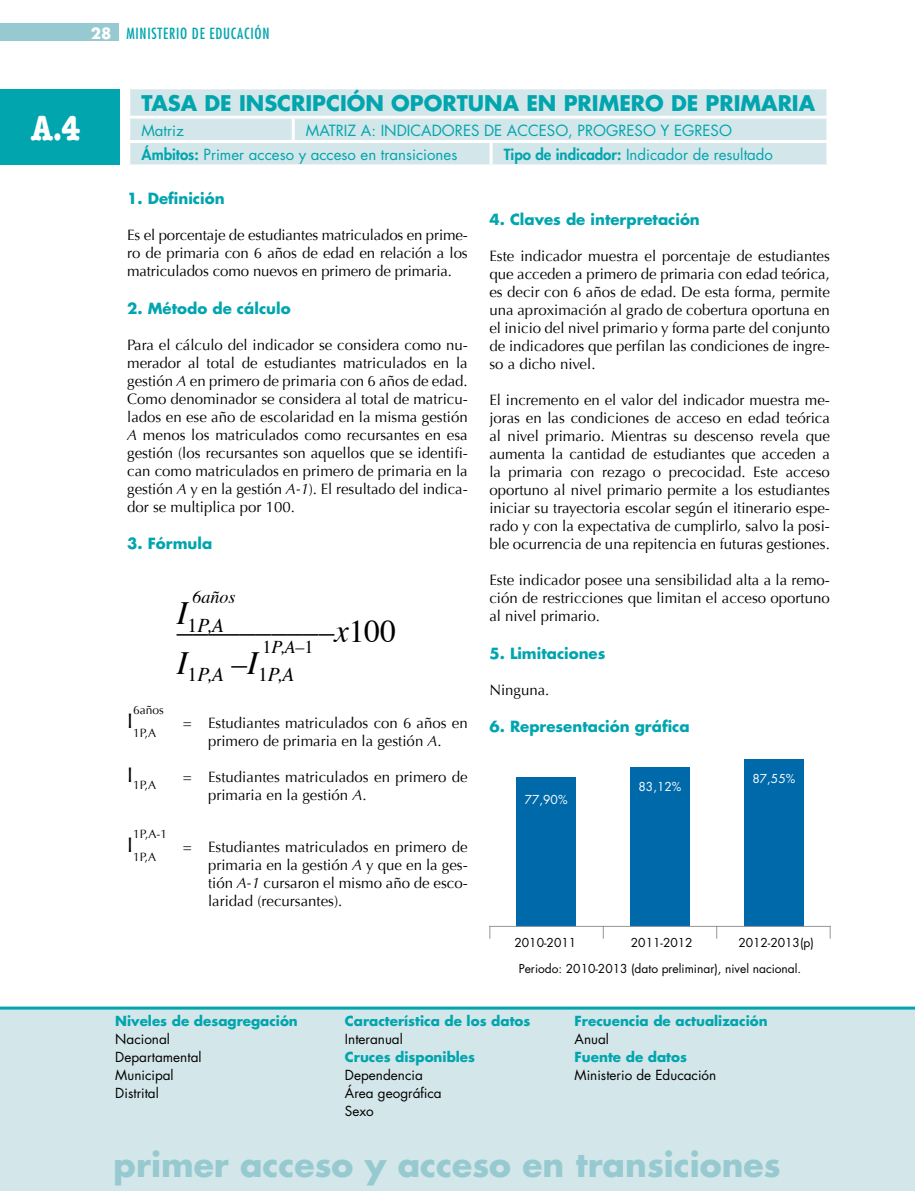
<style>
.page{position:relative;width:915px;height:1191px;background:#fff}
.page>*{position:absolute;margin:0;border:0;box-sizing:border-box;transform-origin:0 0}
.t1{font:700 condensed 36px "American Typewriter";color:#fff}
.t2{font:700 33px "Futura Std";color:#96cad0}
.t3{font:31.5px "Times";color:#000}
.t4{font:700 21px "Futura Std";color:#00a5ae}
.t5{font:italic 19.5px "Times";color:#000}
.t6{font:italic 18px "Times";color:#000}
.t7{font:15px/18px "Optima";color:#000;text-align:justify}
.t8{font:15px/24.3px "Futura Std";color:#00a5ae}
.t9{font:700 15px "Futura Std";color:#00a5ae}
.t10{font:condensed 15px "Futura Std";letter-spacing:.05em;color:#00a5ae}
.t11{font:13.5px/18px "Futura Std";color:#000}
.t12{font:700 13.5px "Futura Std";color:#00a5ae}
.t13{font:12px "Futura Std";color:#000}
.t14{font:12px/22.5px "Optima";color:#000}
.t15{font:12px "Futura Std";color:#fff}
.s1{font-weight:700;font-stretch:normal;color:#fff}
.s2{font-weight:800}
.s3{font-style:italic}
.s4{font-style:normal}
.s5{font-style:italic;font-size:32.4px}
</style>
<div class="page">
<div style="left:0;top:23px;width:119px;height:18px;background:#96cad0"></div>
<div style="left:130px;top:89px;width:696px;height:75px;background:#d3e6e9"></div>
<hr style="left:127px;top:116px;width:166px;height:3px;background:#fff">
<hr style="left:293px;top:116px;width:198px;height:3px;background:#fff">
<hr style="left:291px;top:119px;width:3px;height:21px;background:#fff">
<hr style="left:491px;top:116px;width:338px;height:3px;background:#fff">
<hr style="left:127px;top:140px;width:166px;height:3px;background:#fff">
<hr style="left:293px;top:140px;width:198px;height:3px;background:#fff">
<hr style="left:491px;top:140px;width:338px;height:3px;background:#fff">
<hr style="left:489px;top:143px;width:3px;height:21px;background:#fff">
<div style="left:0;top:1008px;width:914px;height:183px;background:#d3e6e9"></div>
<hr style="left:0;top:1006px;width:914px;height:3px;background:#00a5ae">
<div style="left:0;top:89px;width:119px;height:76px;background:#00a5ae"></div>
<div style="left:516px;top:777px;width:59px;height:149px;background:#0069aa"></div>
<div style="left:743px;top:759px;width:60px;height:167px;background:#0069aa"></div>
<div style="left:630px;top:766px;width:59px;height:160px;background:#0069aa"></div>
<svg style="left:489px;top:925px;width:1px;height:13px"></svg>
<svg style="left:602px;top:925px;width:1px;height:13px"></svg>
<svg style="left:716px;top:925px;width:1px;height:13px"></svg>
<svg style="left:829px;top:925px;width:1px;height:13px"></svg>
<hr style="left:489px;top:926px;width:341px;height:1px;background:#939598">
<p class="t10" style="left:91px;top:24px;width:180px"><span class="s1">28</span> MINISTERIO DE EDUCACIÓN</p>
<h1 class="t1" style="left:31px;top:99px;width:51px">A.4</h1>
<h3 class="t4" style="left:141px;top:89px;width:675px">TASA DE INSCRIPCIÓN OPORTUNA EN PRIMERO DE PRIMARIA</h3>
<p class="t8" style="left:141px;top:118px;width:44px">Matriz</p>
<p class="t8" style="left:141px;top:118px;width:591px;text-indent:164px">MATRIZ A: INDICADORES DE ACCESO, PROGRESO Y EGRESO<br><span class="s2">Ámbitos:</span> Primer acceso y acceso en transiciones</p>
<p class="t8" style="left:503px;top:142px;width:270px"><span class="s2">Tipo de indicador:</span> Indicador de resultado</p>
<p class="t9" style="left:127px;top:189px;width:99px">1. Definición</p>
<p class="t7" style="left:127px;top:226px;width:342px">Es el porcentaje de estudiantes matriculados en prime&shy;ro de primaria con 6 años de edad en relación a los matriculados como nuevos en primero de primaria.</p>
<p class="t9" style="left:127px;top:298px;width:165px">2. Método de cálculo</p>
<p class="t7" style="left:127px;top:336px;width:342px">Para el cálculo del indicador se considera como nu&shy;merador al total de estudiantes matriculados en la gestión <span class="s3">A</span> en primero de primaria con 6 años de edad.<br>Como denominador se considera al total de matricu&shy;lados en ese año de escolaridad en la misma gestión <span class="s3">A</span> menos los matriculados como recursantes en esa gestión (los recursantes son aquellos que se identifi&shy;can como matriculados en primero de primaria en la gestión <span class="s3">A</span> y en la gestión <span class="s3">A-1</span>). El resultado del indica&shy;dor se multiplica por 100.</p>
<p class="t9" style="left:127px;top:534px;width:86px">3. Fórmula</p>
<p class="t6" style="left:192px;top:581px;width:45px">6años</p>
<h3 class="t5" style="left:177px;top:608px;width:48px"><sup>I</sup><span class="s4">1</span>P,A</h3>
<h3 class="t3" style="left:177px;top:602px;width:221px">––––––––––<span class="s5">x</span>100</h3>
<p class="t6" style="left:262px;top:631px;width:53px"><span class="s4">1</span>P,A–<span class="s4">1</span></p>
<h3 class="t5" style="left:177px;top:657px;width:119px"><sup>I</sup><span class="s4">1</span>P,A <sup>–</sup><sup>I</sup><span class="s4">1</span>P,A</h3>
<p class="t14" style="left:127px;top:699px;width:38px;text-indent:6px">6años<br><sup>I</sup>1P,A</p>
<p class="t7" style="left:183px;top:714px;width:286px;text-align:center">= Estudiantes matriculados con 6 años en primero de primaria en la gestión <span class="s3">A</span>.</p>
<p class="t14" style="left:127px;top:774px;width:30px"><sup>I</sup>1P,A</p>
<p class="t7" style="left:208px;top:768px;width:261px;text-indent:-25px">= Estudiantes matriculados en primero de primaria en la gestión <span class="s3">A</span>.</p>
<p class="t14" style="left:127px;top:823px;width:41px;text-indent:6px">1P,A-1<br><sup>I</sup>1P,A</p>
<p class="t7" style="left:208px;top:838px;width:261px;text-indent:-25px">= Estudiantes matriculados en primero de primaria en la gestión <span class="s3">A</span> y que en la ges&shy;tión <span class="s3">A-1</span> cursaron el mismo año de esco&shy;laridad (recursantes).</p>
<p class="t9" style="left:489px;top:210px;width:212px">4. Claves de interpretación</p>
<p class="t7" style="left:489px;top:247px;width:342px">Este indicador muestra el porcentaje de estudiantes que acceden a primero de primaria con edad teórica, es decir con 6 años de edad. De esta forma, permite una aproximación al grado de cobertura oportuna en el inicio del nivel primario y forma parte del conjunto de indicadores que perfilan las condiciones de ingre&shy;so a dicho nivel.</p>
<p class="t7" style="left:489px;top:391px;width:342px">El incremento en el valor del indicador muestra me&shy;joras en las condiciones de acceso en edad teórica al nivel primario. Mientras su descenso revela que aumenta la cantidad de estudiantes que acceden a la primaria con rezago o precocidad. Este acceso oportuno al nivel primario permite a los estudiantes iniciar su trayectoria escolar según el itinerario espe&shy;rado y con la expectativa de cumplirlo, salvo la posi&shy;ble ocurrencia de una repitencia en futuras gestiones.</p>
<p class="t7" style="left:489px;top:571px;width:342px">Este indicador posee una sensibilidad alta a la remo&shy;ción de restricciones que limitan el acceso oportuno al nivel primario.</p>
<p class="t9" style="left:489px;top:643px;width:117px">5. Limitaciones</p>
<p class="t7" style="left:489px;top:681px;width:62px">Ninguna.</p>
<p class="t9" style="left:489px;top:717px;width:202px">6. Representación gráfica</p>
<p class="t15" style="left:524px;top:791px;width:44px">77,90%</p>
<p class="t15" style="left:638px;top:778px;width:44px">83,12%</p>
<p class="t15" style="left:752px;top:771px;width:44px">87,55%</p>
<p class="t13" style="left:514px;top:935px;width:63px">2010-2011</p>
<p class="t13" style="left:630px;top:935px;width:63px">2011-2012</p>
<p class="t13" style="left:738px;top:935px;width:77px">2012-2013(p)</p>
<p class="t13" style="left:518px;top:961px;width:284px">Periodo: 2010-2013 (dato preliminar), nivel nacional.</p>
<p class="t12" style="left:115px;top:1011px;width:184px">Niveles de desagregación</p>
<p class="t11" style="left:115px;top:1029px;width:88px">Nacional<br>Departamental<br>Municipal<br>Distrital</p>
<p class="t12" style="left:345px;top:1011px;width:187px">Característica de los datos</p>
<p class="t11" style="left:345px;top:1029px;width:59px">Interanual</p>
<p class="t12" style="left:345px;top:1047px;width:132px">Cruces disponibles</p>
<p class="t11" style="left:345px;top:1065px;width:98px">Dependencia<br>Área geográfica<br>Sexo</p>
<p class="t12" style="left:574px;top:1011px;width:194px">Frecuencia de actualización</p>
<p class="t11" style="left:574px;top:1029px;width:36px">Anual</p>
<p class="t12" style="left:574px;top:1047px;width:114px">Fuente de datos</p>
<p class="t11" style="left:574px;top:1065px;width:143px">Ministerio de Educación</p>
<h2 class="t2" style="left:113px;top:1142px;width:668px">primer acceso y acceso en transiciones</h2>
</div>
